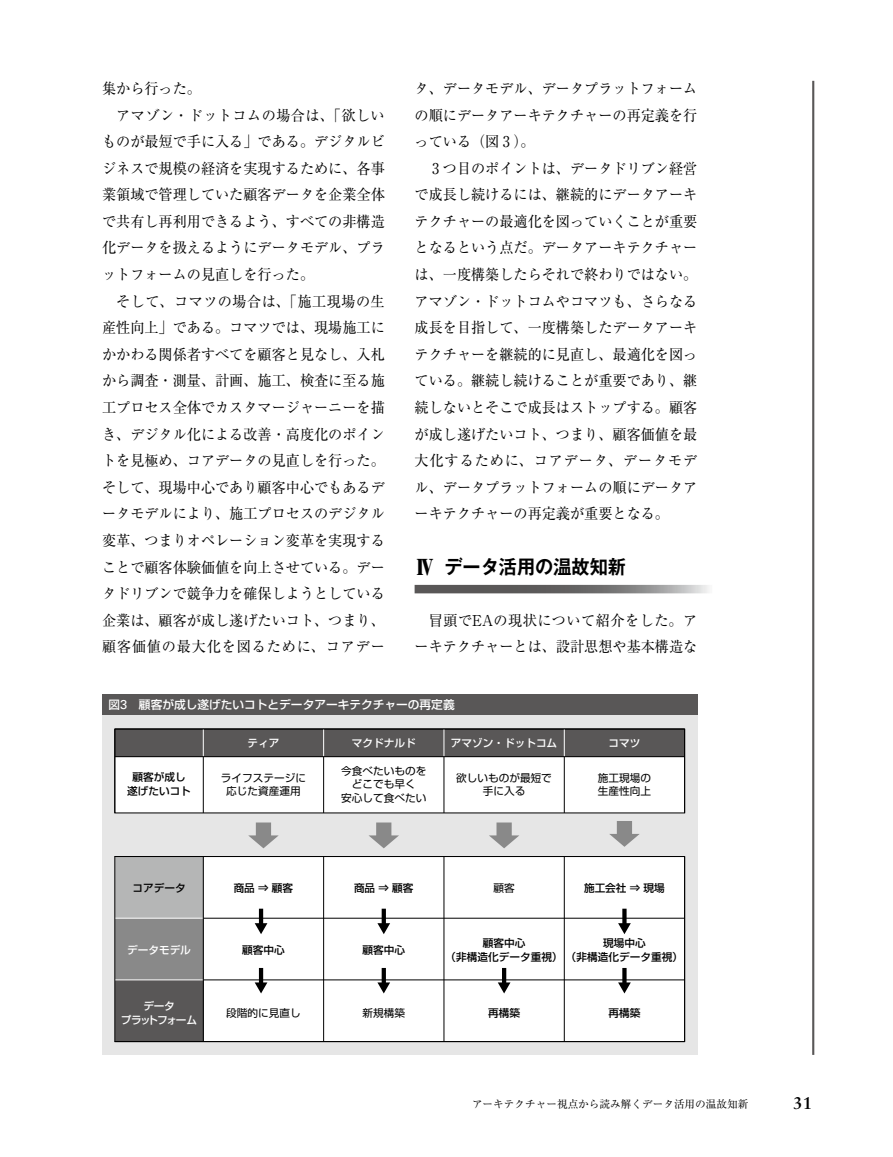
<style>
.page{position:relative;width:893px;height:1157px;background:#fff}
.page>*{position:absolute;margin:0;border:0;box-sizing:border-box;transform-origin:0 0}
.t1{font:700 19.2px "Gothic MB101 Pr 6 N De";color:#000;scale:.95 1}
.t2{font:700 16.95px "Sabon LT Std";color:#000}
.t3{font:14.85px/26.5px "Ryumin Pr 6 N";color:#000;text-align:justify;scale:.95 1}
.t4{font:14.85px "Ryumin Pr 6 N";letter-spacing:.035em;color:#000;scale:.95 1}
.t5{font:14.85px "Ryumin Pr 6 N";letter-spacing:.06em;color:#000;scale:.95 1}
.t6{font:500 11.7px "Shin Go Pr 6 N";color:#fff}
.t7{font:500 10.65px/13.8px "Shin Go Pr 6 N";color:#000;text-align:center}
.t8{font:10.65px/13.8px "Shin Go Pr 6 N";color:#000;text-align:center}
.t9{font:500 10.65px "Shin Go Pr 6 N";color:#fff}
.t10{font:10.65px "Ryumin Pr 6 N";color:#000}
.t11{font:500 10.65px/13.8px "Shin Go Pr 6 N";letter-spacing:-.085em;color:#fff;text-align:center}
.s1{font-family:"Ryumin Pr 6 N";font-weight:900;font-size:21.3px}
.s2{font-family:"Univers LT Std";font-weight:400;font-size:12.9px}
</style>
<div class="page">
<hr style="left:812px;top:81px;width:2px;height:973px;background:#595757">
<svg style="left:415px;top:585px;width:294px;height:8px;background:#767575"></svg>
<div style="left:102px;top:694px;width:595px;height:21px;background:#595757"></div>
<div style="left:102px;top:715px;width:595px;height:339px;background:#e6e6e6"></div>
<div style="left:115px;top:856px;width:570px;height:185px;background:#fff"></div>
<div style="left:115px;top:729px;width:570px;height:84px;background:#fff"></div>
<div style="left:115px;top:856px;width:88px;height:62px;background:#b5b6b6"></div>
<div style="left:115px;top:918px;width:88px;height:62px;background:#898989"></div>
<div style="left:115px;top:980px;width:88px;height:61px;background:#595757"></div>
<div style="left:115px;top:729px;width:570px;height:27px;background:#595757"></div>
<hr style="left:259px;top:908px;width:4px;height:17px;background:#000">
<svg style="left:255px;top:923px;width:12px;height:11px"></svg>
<svg style="left:369px;top:822px;width:30px;height:26px"></svg>
<svg style="left:248px;top:822px;width:31px;height:26px"></svg>
<svg style="left:489px;top:822px;width:30px;height:26px"></svg>
<svg style="left:609px;top:821px;width:31px;height:25px"></svg>
<hr style="left:203px;top:917px;width:482px;height:1px;background:#000">
<hr style="left:203px;top:979px;width:482px;height:1px;background:#000">
<hr style="left:115px;top:917px;width:88px;height:1px;background:#fff">
<hr style="left:115px;top:979px;width:88px;height:1px;background:#fff">
<hr style="left:203px;top:856px;width:1px;height:185px;background:#000">
<hr style="left:323px;top:856px;width:1px;height:185px;background:#000">
<hr style="left:443px;top:856px;width:1px;height:185px;background:#000">
<hr style="left:564px;top:856px;width:1px;height:185px;background:#000">
<hr style="left:203px;top:756px;width:1px;height:57px;background:#000">
<hr style="left:323px;top:756px;width:1px;height:57px;background:#000">
<hr style="left:443px;top:756px;width:1px;height:57px;background:#000">
<hr style="left:564px;top:756px;width:1px;height:57px;background:#000">
<svg style="left:203px;top:730px;width:1px;height:26px"></svg>
<svg style="left:323px;top:730px;width:1px;height:26px"></svg>
<svg style="left:443px;top:730px;width:1px;height:26px"></svg>
<svg style="left:564px;top:730px;width:1px;height:26px"></svg>
<hr style="left:115px;top:756px;width:570px;height:1px;background:#000">
<div style="left:114px;top:856px;width:571px;height:186px;border:1px solid #000"></div>
<div style="left:114px;top:728px;width:571px;height:85px;border:1px solid #000"></div>
<hr style="left:259px;top:968px;width:4px;height:16px;background:#000">
<svg style="left:255px;top:982px;width:12px;height:11px"></svg>
<svg style="left:382px;top:908px;width:4px;height:15px"></svg>
<svg style="left:377px;top:923px;width:13px;height:11px"></svg>
<svg style="left:382px;top:968px;width:4px;height:14px"></svg>
<svg style="left:377px;top:982px;width:13px;height:11px"></svg>
<hr style="left:502px;top:968px;width:4px;height:16px;background:#000">
<svg style="left:498px;top:982px;width:12px;height:11px"></svg>
<div style="left:622px;top:908px;width:5px;height:17px;background:#000"></div>
<svg style="left:618px;top:923px;width:13px;height:11px"></svg>
<div style="left:622px;top:968px;width:5px;height:16px;background:#000"></div>
<svg style="left:618px;top:982px;width:13px;height:11px"></svg>
<p class="t3" style="left:102px;top:74px;width:106px">集から行った。</p>
<p class="t4" style="left:116px;top:103px;width:284px">アマゾン・ドットコムの場合は、「欲しい</p>
<p class="t3" style="left:102px;top:127px;width:299px">ものが最短で手に入る」である。デジタルビ</p>
<p class="t3" style="left:102px;top:154px;width:299px">ジネスで規模の経済を実現するために、各事</p>
<p class="t3" style="left:102px;top:181px;width:299px">業領域で管理していた顧客データを企業全体</p>
<p class="t3" style="left:102px;top:207px;width:299px">で共有し再利用できるよう、すべての非構造</p>
<p class="t3" style="left:102px;top:234px;width:299px">化データを扱えるようにデータモデル、プラ</p>
<p class="t3" style="left:102px;top:260px;width:225px">ットフォームの見直しを行った。</p>
<p class="t4" style="left:116px;top:289px;width:284px">そして、コマツの場合は、「施工現場の生</p>
<p class="t3" style="left:102px;top:313px;width:299px">産性向上」である。コマツでは、現場施工に</p>
<p class="t3" style="left:102px;top:340px;width:299px">かかわる関係者すべてを顧客と見なし、入札</p>
<p class="t3" style="left:102px;top:367px;width:299px">から調査・測量、計画、施工、検査に至る施</p>
<p class="t3" style="left:102px;top:393px;width:299px">工プロセス全体でカスタマージャーニーを描</p>
<p class="t3" style="left:102px;top:420px;width:299px">き、デジタル化による改善・高度化のポイン</p>
<p class="t3" style="left:102px;top:446px;width:299px">トを見極め、コアデータの見直しを行った。</p>
<p class="t3" style="left:102px;top:473px;width:299px">そして、現場中心であり顧客中心でもあるデ</p>
<p class="t3" style="left:102px;top:500px;width:299px">ータモデルにより、施工プロセスのデジタル</p>
<p class="t3" style="left:102px;top:526px;width:299px">変革、つまりオペレーション変革を実現する</p>
<p class="t3" style="left:102px;top:553px;width:299px">ことで顧客体験価値を向上させている。デー</p>
<p class="t3" style="left:102px;top:579px;width:299px">タドリブンで競争力を確保しようとしている</p>
<p class="t3" style="left:102px;top:606px;width:299px">企業は、顧客が成し遂げたいコト、つまり、</p>
<p class="t5" style="left:102px;top:635px;width:299px">顧客価値の最大化を図るために、コアデー</p>
<p class="t3" style="left:415px;top:74px;width:299px">タ、データモデル、データプラットフォームの順にデータアーキテクチャーの再定義を行っている（図 3 ）。</p>
<p class="t3" style="left:415px;top:154px;width:299px;text-indent:18px">3 つ目のポイントは、データドリブン経営で成長し続けるには、継続的にデータアーキテクチャーの最適化を図っていくことが重要となるという点だ。データアーキテクチャーは、一度構築したらそれで終わりではない。アマゾン・ドットコムやコマツも、さらなる成長を目指して、一度構築したデータアーキテクチャーを継続的に見直し、最適化を図っている。継続し続けることが重要であり、継続しないとそこで成長はストップする。顧客が成し遂げたいコト、つまり、顧客価値を最大化するために、コアデータ、データモデル、データプラットフォームの順にデータアーキテクチャーの再定義が重要となる。</p>
<p class="t1" style="left:415px;top:551px;width:224px"><span class="s1">Ⅳ</span> データ活用の温故知新</p>
<p class="t3" style="left:415px;top:606px;width:299px;text-align:right">冒頭でEAの現状について紹介をした。アーキテクチャーとは、設計思想や基本構造な</p>
<p class="t6" style="left:108px;top:695px;width:348px">図<span class="s2">3</span>　顧客が成し遂げたいコトとデータアーキテクチャーの再定義</p>
<p class="t9" style="left:247px;top:734px;width:33px">ティア</p>
<p class="t7" style="left:127px;top:770px;width:65px">顧客が成し遂げたいコト</p>
<p class="t9" style="left:352px;top:734px;width:65px">マクドナルド</p>
<p class="t9" style="left:451px;top:734px;width:108px">アマゾン・ドットコム</p>
<p class="t9" style="left:608px;top:734px;width:33px">コマツ</p>
<p class="t8" style="left:221px;top:770px;width:87px">ライフステージに応じた資産運用</p>
<p class="t8" style="left:341px;top:763px;width:87px">今食べたいものをどこでも早く<br>安心して食べたい</p>
<p class="t8" style="left:456px;top:770px;width:97px">欲しいものが最短で手に入る</p>
<p class="t8" style="left:598px;top:770px;width:55px;text-align:left">施工現場の生産性向上</p>
<p class="t7" style="left:132px;top:881px;width:55px">コアデータ</p>
<p class="t9" style="left:127px;top:941px;width:65px">データモデル</p>
<p class="t11" style="left:121px;top:998px;width:77px">データ<br>プラットフォーム</p>
<p class="t7" style="left:234px;top:881px;width:61px">商品 ⇒ 顧客</p>
<p class="t7" style="left:354px;top:881px;width:61px">商品 ⇒ 顧客</p>
<p class="t8" style="left:493px;top:880px;width:23px">顧客</p>
<p class="t7" style="left:584px;top:881px;width:82px">施工会社 ⇒ 現場</p>
<p class="t7" style="left:242px;top:942px;width:44px">顧客中心</p>
<p class="t7" style="left:363px;top:942px;width:44px">顧客中心</p>
<p class="t7" style="left:446px;top:935px;width:239px;text-align:left;text-indent:37px">顧客中心<br>（非構造化データ重視）（非構造化データ重視）</p>
<p class="t7" style="left:603px;top:935px;width:44px">現場中心</p>
<p class="t8" style="left:226px;top:1005px;width:76px">段階的に見直し</p>
<p class="t8" style="left:362px;top:1005px;width:44px">新規構築</p>
<p class="t7" style="left:488px;top:1006px;width:33px">再構築</p>
<p class="t7" style="left:608px;top:1006px;width:33px">再構築</p>
<p class="t10" style="left:472px;top:1095px;width:278px">アーキテクチャー視点から読み解くデータ活用の温故知新</p>
<p class="t2" style="left:793px;top:1093px;width:20px">31</p>
</div>
